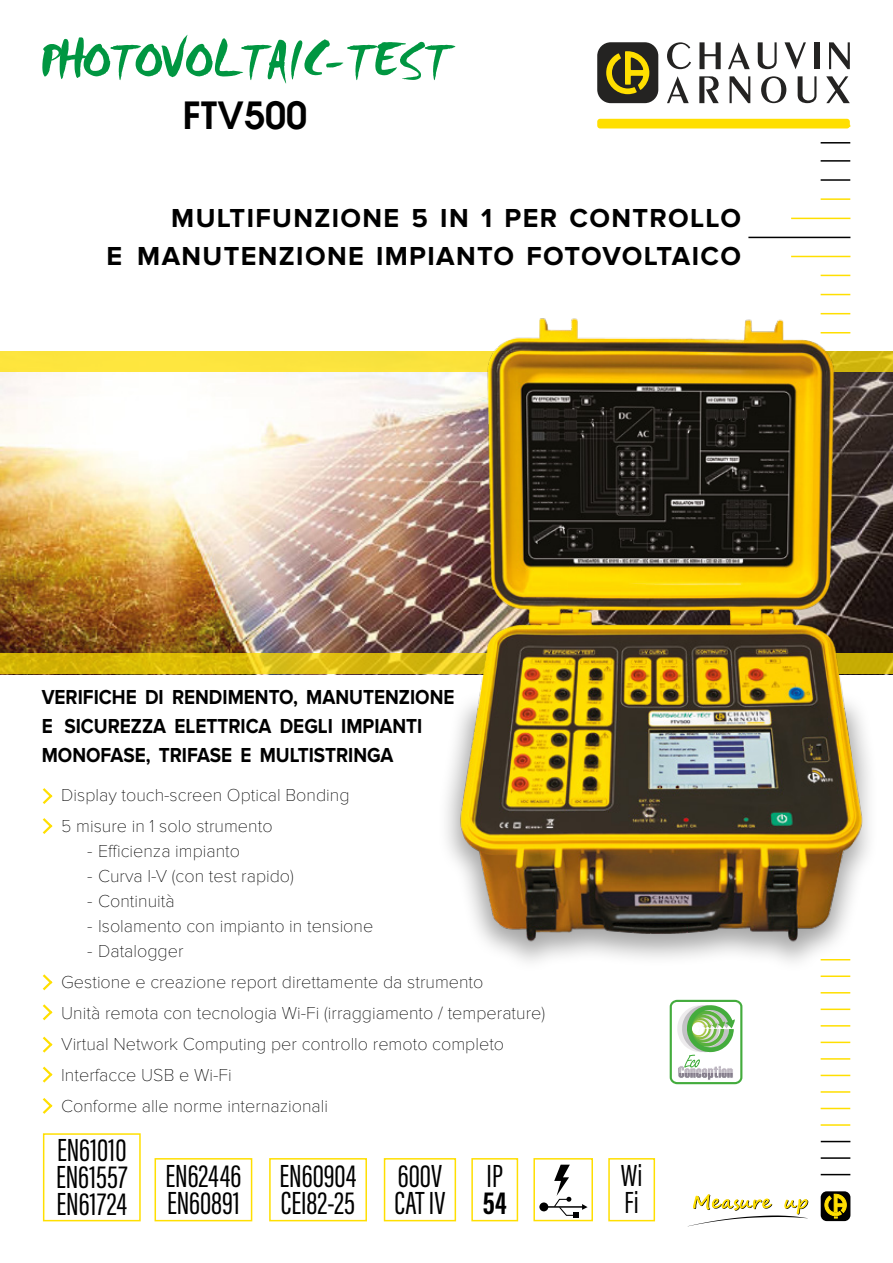
<style>
.page{position:relative;width:893px;height:1263px;background:#fff}
.page>*{position:absolute;margin:0;border:0;box-sizing:border-box;transform-origin:0 0}
.t1{font:51.3px "Smudger Let Plain";letter-spacing:-.03em;color:#009641}
.t2{font:italic 600 37.5px "Avant Garde";letter-spacing:.005em;color:#000}
.t3{font:33px/27px "Acumin Pro Extra Cond";color:#000}
.t4{font:700 33px "Acumin Pro Extra Cond";color:#000}
.t5{font:31.5px/27px "Acumin Pro Extra Cond";color:#000}
.t6{font:700 27px/37.5px "Proxima Nova";letter-spacing:.05em;color:#000;text-align:right}
.t7{font:700 21px/29.1px "Proxima Nova";color:#000;scale:.9 1}
.t8{font:100 18px/31px "Proxima Nova T";color:#000}
</style>
<div class="page">
<svg style="left:821px;top:1075px;width:29px;height:1px"></svg>
<hr style="left:821px;top:1091px;width:29px;height:2px;background:#ffdf00">
<hr style="left:821px;top:1058px;width:29px;height:2px;background:#ffdf00">
<hr style="left:821px;top:1041px;width:29px;height:2px;background:#ffdf00">
<svg style="left:821px;top:1025px;width:29px;height:1px"></svg>
<hr style="left:821px;top:1008px;width:29px;height:2px;background:#ffdf00">
<svg style="left:821px;top:992px;width:29px;height:1px"></svg>
<hr style="left:821px;top:975px;width:29px;height:2px;background:#ffdf00">
<svg style="left:670px;top:1000px;width:72px;height:84px"></svg>
<div style="left:155px;top:1158px;width:97px;height:63px;border:2px solid #ffdf00"></div>
<div style="left:269px;top:1158px;width:98px;height:63px;border:2px solid #ffdf00"></div>
<div style="left:43px;top:1133px;width:98px;height:88px;border:2px solid #ffdf00"></div>
<div style="left:384px;top:1158px;width:72px;height:63px;border:2px solid #ffdf00"></div>
<div style="left:597px;top:42px;width:61px;height:61px;background:#242322;border-radius:14px"></div>
<svg style="left:606px;top:51px;width:44px;height:43px"></svg>
<svg style="left:667px;top:42px;width:24px;height:27px"></svg>
<svg style="left:699px;top:42px;width:22px;height:27px"></svg>
<svg style="left:728px;top:42px;width:22px;height:27px"></svg>
<svg style="left:758px;top:42px;width:19px;height:27px"></svg>
<svg style="left:784px;top:42px;width:22px;height:27px"></svg>
<div style="left:814px;top:42px;width:5px;height:27px;background:#242322"></div>
<svg style="left:829px;top:42px;width:21px;height:27px"></svg>
<svg style="left:667px;top:76px;width:22px;height:27px"></svg>
<svg style="left:699px;top:76px;width:20px;height:27px"></svg>
<svg style="left:729px;top:76px;width:21px;height:27px"></svg>
<svg style="left:761px;top:76px;width:25px;height:27px"></svg>
<svg style="left:798px;top:76px;width:18px;height:27px"></svg>
<svg style="left:826px;top:76px;width:24px;height:27px"></svg>
<div style="left:597px;top:119px;width:253px;height:9px;background:#ffdf00;border-radius:3px"></div>
<hr style="left:791px;top:218px;width:59px;height:1px;background:#ffdf00">
<hr style="left:791px;top:256px;width:59px;height:1px;background:#ffdf00">
<svg style="left:821px;top:1141px;width:29px;height:1px"></svg>
<hr style="left:821px;top:1157px;width:29px;height:2px;background:#000">
<svg style="left:821px;top:1174px;width:29px;height:1px"></svg>
<img style="left:0;top:372px;width:893px;height:281px">
<svg style="left:0;top:653px;width:893px;height:21px;background:#d9ba0d"></svg>
<div style="left:0;top:351px;width:893px;height:21px;background:#fce43e"></div>
<div style="left:471px;top:1158px;width:47px;height:63px;border:2px solid #ffdf00"></div>
<hr style="left:748px;top:237px;width:102px;height:1px;background:#000">
<svg style="left:821px;top:1108px;width:29px;height:1px"></svg>
<hr style="left:821px;top:1124px;width:29px;height:2px;background:#ffdf00">
<hr style="left:821px;top:198px;width:29px;height:2px;background:#ffdf00">
<hr style="left:821px;top:179px;width:29px;height:2px;background:#000">
<hr style="left:821px;top:142px;width:29px;height:2px;background:#000">
<svg style="left:821px;top:294px;width:29px;height:1px"></svg>
<svg style="left:821px;top:275px;width:29px;height:1px"></svg>
<hr style="left:821px;top:160px;width:29px;height:2px;background:#000">
<div style="left:608px;top:1158px;width:47px;height:63px;border:2px solid #ffdf00"></div>
<div style="left:533px;top:1158px;width:60px;height:63px;border:2px solid #ffdf00"></div>
<div style="left:539px;top:1202px;width:9px;height:9px;background:#000;border-radius:50%"></div>
<hr style="left:548px;top:1206px;width:35px;height:2px;background:#000">
<svg style="left:553px;top:1165px;width:35px;height:53px"></svg>
<svg style="left:42px;top:788px;width:11px;height:16px"></svg>
<svg style="left:42px;top:818px;width:11px;height:16px"></svg>
<svg style="left:42px;top:974px;width:11px;height:17px"></svg>
<svg style="left:42px;top:1036px;width:11px;height:17px"></svg>
<svg style="left:42px;top:1004px;width:11px;height:17px"></svg>
<svg style="left:42px;top:1066px;width:11px;height:17px"></svg>
<svg style="left:42px;top:1098px;width:11px;height:16px"></svg>
<svg style="left:689px;top:1194px;width:119px;height:32px"></svg>
<div style="left:821px;top:1191px;width:29px;height:30px;background:#000;border-radius:6px"></div>
<svg style="left:825px;top:1194px;width:21px;height:24px"></svg>
<div style="left:438px;top:690px;width:440px;height:283px;background:#000;opacity:.35"></div>
<img style="left:456px;top:312px;width:411px;height:639px">
<h1 class="t1" style="left:39px;top:29px;width:414px">PHOTOVOLTAIC-TEST</h1>
<h2 class="t2" style="left:183px;top:91px;width:126px">FTV500</h2>
<h3 class="t6" style="left:107px;top:200px;width:636px">MULTIFUNZIONE 5 IN 1 PER CONTROLLO<br>E MANUTENZIONE IMPIANTO FOTOVOLTAICO</h3>
<p class="t7" style="left:42px;top:683px;width:460px">VERIFICHE DI RENDIMENTO, MANUTENZIONE<br>E SICUREZZA ELETTRICA DEGLI IMPIANTI<br>MONOFASE, TRIFASE E MULTISTRINGA</p>
<p class="t8" style="left:61px;top:780px;width:290px">Display touch-screen Optical Bonding<br>5 misure in 1 solo strumento</p>
<p class="t8" style="left:87px;top:836px;width:154px">- Efficienza impianto</p>
<p class="t8" style="left:87px;top:861px;width:208px">- Curva I-V (con test rapido)</p>
<p class="t8" style="left:87px;top:886px;width:89px">- Continuità</p>
<p class="t8" style="left:87px;top:911px;width:288px">- Isolamento con impianto in tensione</p>
<p class="t8" style="left:61px;top:936px;width:485px;text-indent:26px">- Datalogger<br>Gestione e creazione report direttamente da strumento<br>Unità remota con tecnologia Wi-Fi (irraggiamento / temperature)<br>Virtual Network Computing per controllo remoto completo Interfacce USB e Wi-Fi<br>Conforme alle norme internazionali</p>
<h3 class="t3" style="left:56px;top:1136px;width:73px;text-align:justify">EN61010<br>EN61557<br>EN61724</h3>
<h3 class="t3" style="left:165px;top:1162px;width:77px">EN62446<br>EN60891</h3>
<h3 class="t3" style="left:280px;top:1162px;width:79px">EN60904<br>CEI82-25</h3>
<h3 class="t3" style="left:394px;top:1162px;width:52px">600V<br>CAT IV</h3>
<h3 class="t3" style="left:487px;top:1162px;width:18px">IP</h3>
<h3 class="t4" style="left:483px;top:1182px;width:25px">54</h3>
<h3 class="t5" style="left:621px;top:1162px;width:23px">Wi<br>Fi</h3>
</div>
